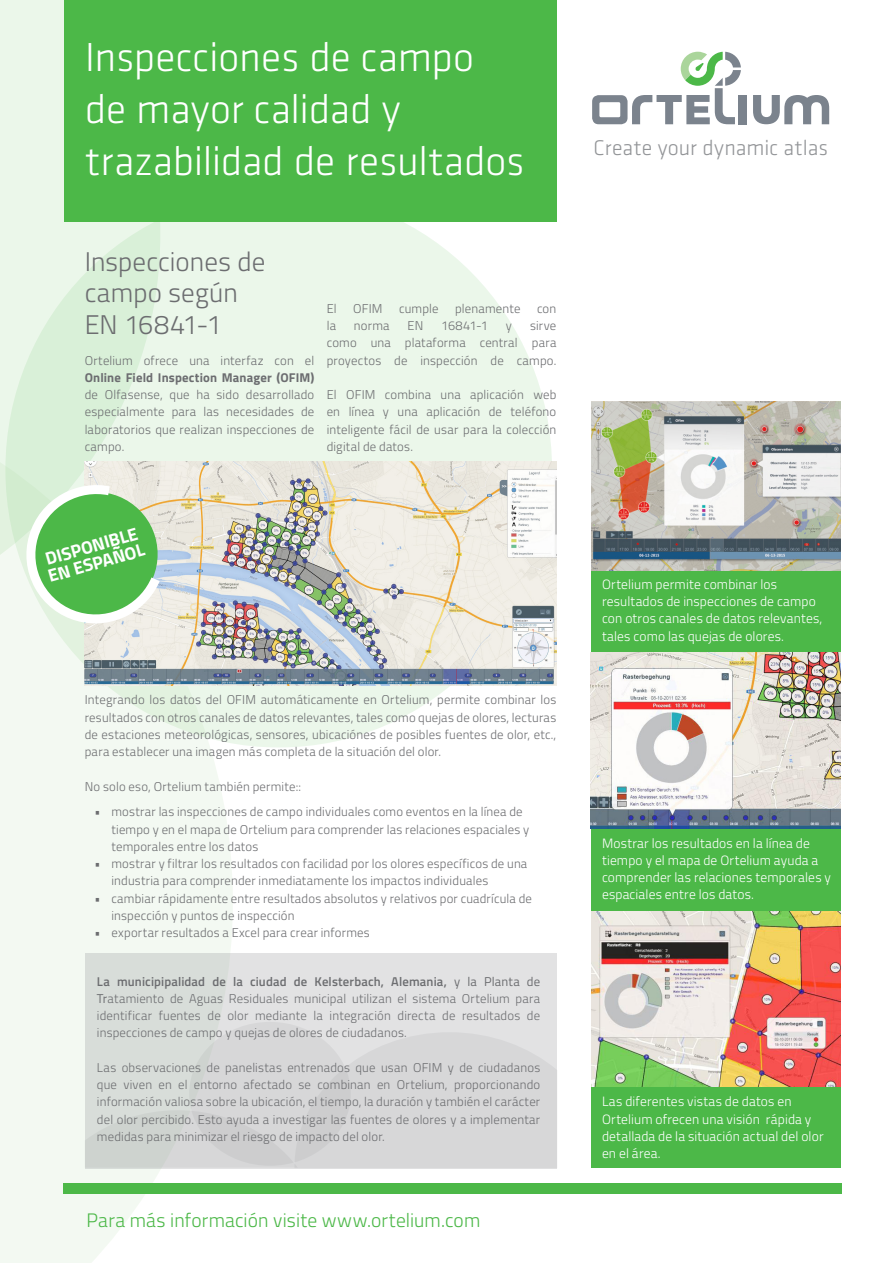
<style>
.page{position:relative;width:893px;height:1263px;background:#fff}
.page>*{position:absolute;margin:0;border:0;box-sizing:border-box;transform-origin:0 0}
.H1_weiss{font:300 42px "Klavika";letter-spacing:-.005em;color:#fff}
.t1{font:300 27px "Titillium Web";letter-spacing:.005em;color:#6c6d70}
.t2{font:300 22.05px "Klavika";letter-spacing:.005em;color:#939598}
.t3{font:300 19.5px "Titillium Web";letter-spacing:.005em;color:#4cb848}
.t4{font:700 18px/17.2px "Titillium Web";color:#fff}
.P_Seitenleiste{font:300 13.5px/17.2px "Titillium Web";letter-spacing:.01em;color:#fff}
.Liste_9pt_grau_70{font:300 12.75px/17.2px "Titillium Web";letter-spacing:.015em;color:#6c6d70;text-align:justify}
.s1{font-weight:700}
.s2{font-weight:600}
.s3{font-weight:400}
</style>
<div class="page">
<div style="left:0;top:0;width:154px;height:375px;background:#ebf7ea"></div>
<div style="left:5px;top:192px;width:547px;height:555px;background:linear-gradient(to right,#dcf1db,#f1f9f0);border-radius:50%"></div>
<svg style="left:0;top:375px;width:233px;height:888px;fill:#f3f9f2"></svg>
<div style="left:64px;top:0;width:492px;height:222px;background:#4cb848"></div>
<div style="left:739px;top:95px;width:8px;height:29px;background:#7b838d"></div>
<svg style="left:753px;top:95px;width:76px;height:29px"></svg>
<svg style="left:592px;top:52px;width:149px;height:72px"></svg>
<div style="left:64px;top:1183px;width:778px;height:11px;background:#4cb848"></div>
<div style="left:85px;top:953px;width:472px;height:215px;background:#e2e2e3"></div>
<div style="left:189px;top:1022px;width:162px;height:144px;background:#d7d7d8;border-radius:50%"></div>
<svg style="left:85px;top:1033px;width:472px;height:135px"></svg>
<img style="left:85px;top:461px;width:471px;height:225px">
<div style="left:591px;top:402px;width:250px;height:765px;background:#4cb848"></div>
<img style="left:590px;top:652px;width:250px;height:176px">
<img style="left:591px;top:401px;width:250px;height:169px">
<img style="left:591px;top:911px;width:249px;height:176px">
<svg style="left:21px;top:484px;width:146px;height:145px"></svg>
<p class="H1_weiss" style="left:85px;top:36px;width:391px">Inspecciones de campo</p>
<p class="H1_weiss" style="left:85px;top:87px;width:317px">de mayor calidad y</p>
<p class="H1_weiss" style="left:85px;top:139px;width:441px">trazabilidad de resultados</p>
<h3 class="t1" style="left:85px;top:242px;width:182px">Inspecciones de</h3>
<h3 class="t1" style="left:85px;top:273px;width:155px">campo según</h3>
<h3 class="t1" style="left:85px;top:305px;width:138px">EN 16841-1</h3>
<h4 class="Liste_9pt_grau_70" style="left:85px;top:351px;width:231px">Ortelium ofrece una interfaz con el <span class="s1">Online Field Inspection Manager (OFIM) </span>de Olfasense, que ha sido desarrollado especialmente para las necesidades de laboratorios que realizan inspecciones de campo.</h4>
<h4 class="Liste_9pt_grau_70" style="left:327px;top:299px;width:11px">El</h4>
<h4 class="Liste_9pt_grau_70" style="left:353px;top:299px;width:31px">OFIM</h4>
<h4 class="Liste_9pt_grau_70" style="left:399px;top:299px;width:41px">cumple</h4>
<h4 class="Liste_9pt_grau_70" style="left:455px;top:299px;width:67px">plenamente</h4>
<h4 class="Liste_9pt_grau_70" style="left:537px;top:299px;width:21px">con</h4>
<h4 class="Liste_9pt_grau_70" style="left:327px;top:316px;width:11px">la</h4>
<h4 class="Liste_9pt_grau_70" style="left:354px;top:316px;width:37px">norma</h4>
<h4 class="Liste_9pt_grau_70" style="left:408px;top:316px;width:17px">EN</h4>
<h4 class="Liste_9pt_grau_70" style="left:441px;top:316px;width:48px">16841-1</h4>
<h4 class="Liste_9pt_grau_70" style="left:506px;top:316px;width:8px">y</h4>
<h4 class="Liste_9pt_grau_70" style="left:327px;top:316px;width:231px;text-indent:203px">sirve como una plataforma central para proyectos de inspección de campo.</h4>
<h4 class="Liste_9pt_grau_70" style="left:327px;top:385px;width:231px">El OFIM combina una aplicación web en línea y una aplicación de teléfono inteligente fácil de usar para la colección digital de datos.</h4>
<p class="t4" style="left:41px;top:551px;width:101px;rotate:-16deg">DISPONIBLE<br>EN ESPAÑOL</p>
<h4 class="Liste_9pt_grau_70" style="left:85px;top:691px;width:473px">Integrando los datos del OFIM automáticamente en Ortelium, permite combinar los resultados con otros canales de datos relevantes, tales como quejas de olores, lecturas de estaciones meteorológicas, sensores, ubicaciónes de posibles fuentes de olor, etc., para establecer una imagen más completa de la situación del olor.</h4>
<h4 class="Liste_9pt_grau_70" style="left:85px;top:777px;width:218px">No solo eso, Ortelium también permite::</h4>
<p class="Liste_9pt_grau_70" style="left:111px;top:802px;width:419px;text-align:left;text-indent:-17px">• mostrar las inspecciones de campo individuales como eventos en la línea de tiempo y en el mapa de Ortelium para comprender las relaciones espaciales y temporales entre los datos</p>
<p class="Liste_9pt_grau_70" style="left:111px;top:854px;width:417px;text-indent:-17px">• mostrar y filtrar los resultados con facilidad por los olores específicos de una industria para comprender inmediatamente los impactos individuales</p>
<p class="Liste_9pt_grau_70" style="left:111px;top:889px;width:422px;text-indent:-17px">• cambiar rápidamente entre resultados absolutos y relativos por cuadrícula de inspección y puntos de inspección</p>
<p class="Liste_9pt_grau_70" style="left:94px;top:923px;width:277px">• exportar resultados a Excel para crear informes</p>
<p class="Liste_9pt_grau_70" style="left:97px;top:972px;width:445px"><span class="s2">La municipipalidad de la ciudad de Kelsterbach, Alemania,</span> <span class="s3">y la Planta de Tr</span>atamiento de Aguas Residuales municipal utilizan el sistema Ortelium para identificar fuentes de olor mediante la integración directa de resultados de inspecciones de campo y quejas de olores de ciudadanos.</p>
<p class="Liste_9pt_grau_70" style="left:97px;top:1058px;width:445px">Las observaciones de panelistas entrenados que usan OFIM y de ciudadanos que viven en el entorno afectado se combinan en Ortelium, proporcionando información valiosa sobre la ubicación, el tiempo, la duración y también el carácter del olor percibido. Esto ayuda a investigar las fuentes de olores y a implementar medidas para minimizar el riesgo de impacto del olor.</p>
<h4 class="t3" style="left:86px;top:1206px;width:395px">Para más información visite www.ortelium.com</h4>
<h3 class="t2" style="left:593px;top:136px;width:236px">Create your dynamic atlas</h3>
<p class="P_Seitenleiste" style="left:602px;top:575px;width:222px">Ortelium permite combinar los resultados de inspecciones de campo con otros canales de datos relevantes, tales como las quejas de olores.</p>
<p class="P_Seitenleiste" style="left:602px;top:833px;width:230px">Mostrar los resultados en la línea de tiempo y el mapa de Ortelium ayuda a comprender las relaciones temporales y espaciales entre los datos.</p>
<p class="P_Seitenleiste" style="left:602px;top:1092px;width:223px">Las diferentes vistas de datos en<br>Ortelium ofrecen una visión rápida y detallada de la situación actual del olor en el área.</p>
</div>
